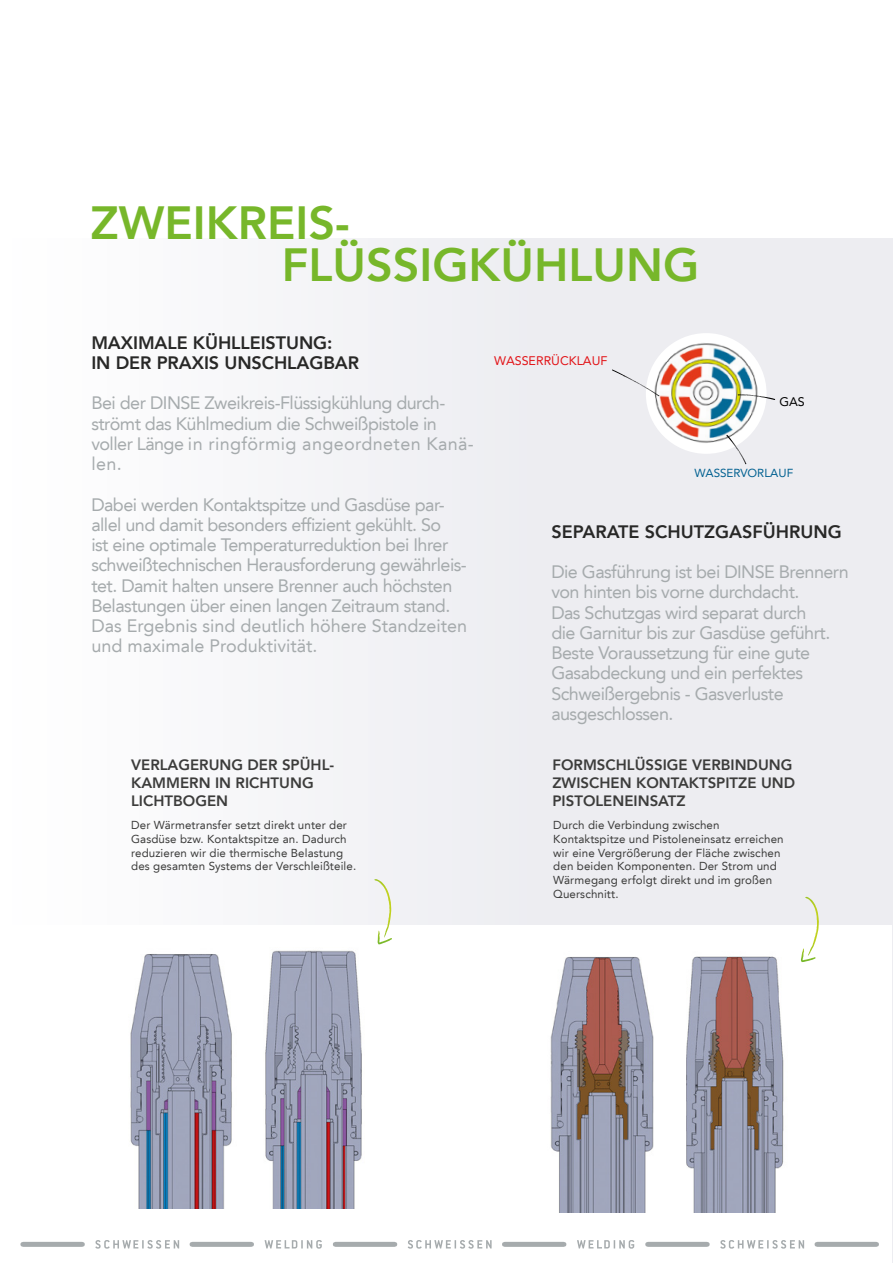
<style>
.page{position:relative;width:893px;height:1263px;background:#fff}
.page>*{position:absolute;margin:0;border:0;box-sizing:border-box;transform-origin:0 0}
.t1{font:800 46.5px/42px "Avenir LT Std";color:#77b72a}
.t2{font:18px/20.2px "Avenir LT Std";letter-spacing:-.03em;color:#a6abad}
.t3{font:800 18px/20.2px "Avenir LT Std";letter-spacing:-.005em;color:#282827}
.t4{font:800 15px/18px "Avenir LT Std";color:#3c3c3b}
.t5{font:12.45px "Avenir LT Std";color:#e21317}
.t6{font:12.45px "Avenir LT Std";color:#000}
.t7{font:11.7px "Avenir LT Std";color:#026191}
.t8{font:11.55px/13.8px "Avenir LT Std";letter-spacing:.01em;color:#3c3c3b}
</style>
<div class="page">
<div style="left:0;top:239px;width:893px;height:685px;background:linear-gradient(to right,#fcfcfd,#e9e9ee)"></div>
<hr style="left:892px;top:923px;width:1px;height:340px;background:#ededf1">
<img style="left:639px;top:324px;width:132px;height:134px">
<svg style="left:738px;top:394px;width:37px;height:6px"></svg>
<svg style="left:612px;top:370px;width:47px;height:26px"></svg>
<svg style="left:726px;top:435px;width:20px;height:29px"></svg>
<svg style="left:374px;top:879px;width:16px;height:54px"></svg>
<svg style="left:805px;top:897px;width:12px;height:54px"></svg>
<img style="left:687px;top:956px;width:97px;height:256px">
<img style="left:550px;top:957px;width:104px;height:255px">
<img style="left:265px;top:950px;width:97px;height:259px">
<img style="left:130px;top:954px;width:102px;height:255px">
<svg style="left:265px;top:1240px;width:57px;height:8px"></svg>
<svg style="left:95px;top:1240px;width:84px;height:8px"></svg>
<svg style="left:577px;top:1240px;width:57px;height:8px"></svg>
<svg style="left:408px;top:1240px;width:84px;height:8px"></svg>
<svg style="left:720px;top:1240px;width:84px;height:8px"></svg>
<svg style="left:333px;top:1242px;width:64px;height:5px"></svg>
<svg style="left:20px;top:1242px;width:65px;height:5px"></svg>
<svg style="left:190px;top:1242px;width:64px;height:5px"></svg>
<svg style="left:502px;top:1242px;width:64px;height:5px"></svg>
<svg style="left:645px;top:1242px;width:65px;height:5px"></svg>
<svg style="left:815px;top:1242px;width:64px;height:5px"></svg>
<h1 class="t1" style="left:282px;top:202px;width:419px;text-indent:-191px">ZWEIKREIS-<br>FLÜSSIGKÜHLUNG</h1>
<p class="t3" style="left:91px;top:332px;width:269px">MAXIMALE KÜHLLEISTUNG:<br>IN DER PRAXIS UNSCHLAGBAR</p>
<p class="t2" style="left:91px;top:393px;width:384px">Bei der DINSE Zweikreis-Flüssigkühlung durch&shy;strömt das Kühlmedium die Schweißpistole in voller Länge in ringförmig angeordneten Kanä&shy;len.</p>
<p class="t2" style="left:91px;top:494px;width:377px">Dabei werden Kontaktspitze und Gasdüse par&shy;allel und damit besonders effizient gekühlt. So<br>ist eine optimale Temperaturreduktion bei Ihrer schweißtechnischen Herausforderung gewährleis&shy;tet. Damit halten unsere Brenner auch höchsten Belastungen über einen langen Zeitraum stand.<br>Das Ergebnis sind deutlich höhere Standzeiten und maximale Produktivität.</p>
<p class="t4" style="left:131px;top:755px;width:205px">VERLAGERUNG DER SPÜHL-<br>KAMMERN IN RICHTUNG<br>LICHTBOGEN</p>
<p class="t8" style="left:131px;top:818px;width:227px">Der Wärmetransfer setzt direkt unter der Gasdüse bzw. Kontaktspitze an. Dadurch reduzieren wir die thermische Belastung des gesamten Systems der Verschleißteile.</p>
<p class="t5" style="left:494px;top:354px;width:115px">WASSERRÜCKLAUF</p>
<p class="t6" style="left:779px;top:395px;width:27px">GAS</p>
<p class="t7" style="left:694px;top:466px;width:100px">WASSERVORLAUF</p>
<p class="t3" style="left:551px;top:521px;width:292px">SEPARATE SCHUTZGASFÜHRUNG</p>
<p class="t2" style="left:551px;top:562px;width:299px">Die Gasführung ist bei DINSE Brennern von hinten bis vorne durchdacht.<br>Das Schutzgas wird separat durch<br>die Garnitur bis zur Gasdüse geführt.<br>Beste Voraussetzung für eine gute<br>Gasabdeckung und ein perfektes<br>Schweißergebnis - Gasverluste ausgeschlossen.</p>
<p class="t4" style="left:552px;top:755px;width:244px">FORMSCHLÜSSIGE VERBINDUNG<br>ZWISCHEN KONTAKTSPITZE UND<br>PISTOLENEINSATZ</p>
<p class="t8" style="left:553px;top:818px;width:232px">Durch die Verbindung zwischen Kontaktspitze und Pistoleneinsatz erreichen wir eine Vergrößerung der Fläche zwischen den beiden Komponenten. Der Strom und Wärmegang erfolgt direkt und im großen Querschnitt.</p>
</div>
